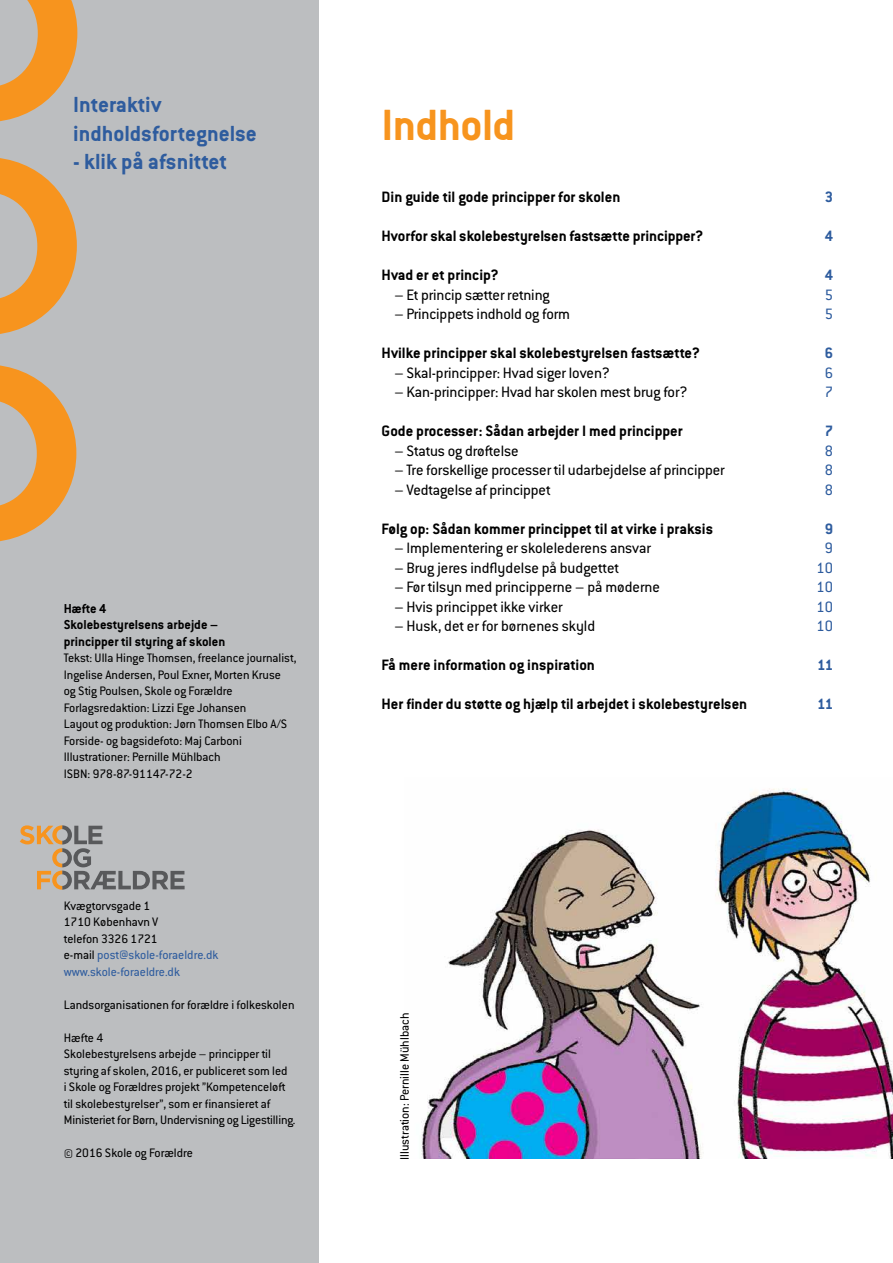
<style>
.page{position:relative;width:893px;height:1263px;background:#fff}
.page>*{position:absolute;margin:0;border:0;box-sizing:border-box;transform-origin:0 0}
.t1{font:700 48px "Conduit ITC Std";letter-spacing:-.01em;color:#f7941e}
.t2{font:700 24px/28.8px "Conduit ITC Std";color:#2e5c9e}
.t3{font:16.5px "Conduit ITC Std";letter-spacing:-.005em;color:#000}
.t4{font:700 16.5px "Conduit ITC Std";color:#000}
.t5{font:16.5px "Conduit ITC Std";color:#2e5c9e}
.t6{font:700 16.5px "Conduit ITC Std";color:#2e5c9e}
.t7{font:700 14.25px/16.5px "Conduit ITC Std";color:#000}
.t8{font:13.5px/16.5px "Conduit ITC Std";color:#000}
.s1{color:#2e5c9e}
</style>
<div class="page">
<img style="left:421px;top:788px;width:472px;height:370px">
<div style="left:0;top:0;width:319px;height:1263px;background:#bcbec0"></div>
<svg style="left:20px;top:825px;width:165px;height:65px"></svg>
<svg style="left:0;top:0;width:77px;height:122px"></svg>
<svg style="left:0;top:158px;width:77px;height:176px"></svg>
<svg style="left:0;top:365px;width:76px;height:177px"></svg>
<h2 class="t2" style="left:73px;top:90px;width:185px">Interaktiv indholdsfortegnelse</h2>
<h2 class="t2" style="left:73px;top:147px;width:156px">- klik på afsnittet</h2>
<p class="t7" style="left:64px;top:600px;width:163px">Hæfte 4<br>Skolebestyrelsens arbejde – principper til styring af skolen</p>
<p class="t8" style="left:64px;top:650px;width:234px">Tekst: Ulla Hinge Thomsen, freelance journalist, Ingelise Andersen, Poul Exner, Morten Kruse<br>og Stig Poulsen, Skole og Forældre Forlagsredaktion: Lizzi Ege Johansen<br>Layout og produktion: Jørn Thomsen Elbo A/S Forside- og bagsidefoto: Maj Carboni Illustrationer: Pernille Mühlbach<br>ISBN: 978-87-91147-72-2</p>
<p class="t8" style="left:64px;top:897px;width:156px">Kvægtorvsgade 1<br>1710 København V<br>telefon 3326 1721<br>e-mail <span class="s1">post@skole-foraeldre.dk www.skole-foraeldre.dk</span></p>
<p class="t8" style="left:64px;top:996px;width:232px">Landsorganisationen for forældre i folkeskolen</p>
<p class="t8" style="left:64px;top:1029px;width:233px">Hæfte 4<br>Skolebestyrelsens arbejde – principper til styring af skolen, 2016, er publiceret som led<br>i Skole og Forældres projekt ”Kompetenceløft til skolebestyrelser”, som er finansieret af Ministeriet for Børn, Undervisning og Ligestilling.</p>
<p class="t8" style="left:64px;top:1145px;width:131px">© 2016 Skole og Forældre</p>
<h1 class="t1" style="left:382px;top:97px;width:135px">Indhold</h1>
<p class="t4" style="left:382px;top:187px;width:240px">Din guide til gode principper for skolen</p>
<p class="t6" style="left:825px;top:187px;width:10px">3</p>
<p class="t4" style="left:382px;top:226px;width:323px">Hvorfor skal skolebestyrelsen fastsætte principper?</p>
<p class="t6" style="left:825px;top:226px;width:10px">4</p>
<p class="t4" style="left:382px;top:265px;width:119px">Hvad er et princip?</p>
<p class="t6" style="left:825px;top:265px;width:10px">4</p>
<p class="t3" style="left:394px;top:285px;width:157px">– Et princip sætter retning</p>
<p class="t5" style="left:825px;top:285px;width:10px">5</p>
<p class="t3" style="left:394px;top:305px;width:177px">– Princippets indhold og form</p>
<p class="t5" style="left:825px;top:305px;width:10px">5</p>
<p class="t4" style="left:382px;top:343px;width:320px">Hvilke principper skal skolebestyrelsen fastsætte?</p>
<p class="t6" style="left:825px;top:343px;width:10px">6</p>
<p class="t3" style="left:394px;top:363px;width:217px">– Skal-principper: Hvad siger loven?</p>
<p class="t5" style="left:825px;top:363px;width:10px">6</p>
<p class="t3" style="left:394px;top:383px;width:294px">– Kan-principper: Hvad har skolen mest brug for?</p>
<p class="t5" style="left:825px;top:383px;width:10px">7</p>
<p class="t4" style="left:382px;top:421px;width:303px">Gode processer: Sådan arbejder I med principper</p>
<p class="t6" style="left:825px;top:421px;width:10px">7</p>
<p class="t3" style="left:394px;top:441px;width:126px">– Status og drøftelse</p>
<p class="t5" style="left:825px;top:441px;width:10px">8</p>
<p class="t3" style="left:394px;top:461px;width:332px">– Tre forskellige processer til udarbejdelse af principper</p>
<p class="t5" style="left:825px;top:461px;width:10px">8</p>
<p class="t3" style="left:394px;top:480px;width:158px">– Vedtagelse af princippet</p>
<p class="t5" style="left:825px;top:480px;width:10px">8</p>
<p class="t4" style="left:382px;top:519px;width:333px">Følg op: Sådan kommer princippet til at virke i praksis</p>
<p class="t6" style="left:825px;top:519px;width:10px">9</p>
<p class="t3" style="left:394px;top:539px;width:258px">– Implementering er skolelederens ansvar</p>
<p class="t5" style="left:825px;top:539px;width:10px">9</p>
<p class="t3" style="left:394px;top:558px;width:226px">– Brug jeres indflydelse på budgettet</p>
<p class="t5" style="left:817px;top:558px;width:18px">10</p>
<p class="t3" style="left:394px;top:578px;width:267px">– Før tilsyn med principperne – på møderne</p>
<p class="t5" style="left:817px;top:578px;width:18px">10</p>
<p class="t3" style="left:394px;top:597px;width:170px">– Hvis princippet ikke virker</p>
<p class="t5" style="left:817px;top:597px;width:18px">10</p>
<p class="t3" style="left:394px;top:617px;width:202px">– Husk, det er for børnenes skyld</p>
<p class="t5" style="left:817px;top:617px;width:18px">10</p>
<p class="t4" style="left:382px;top:655px;width:215px">Få mere information og inspiration</p>
<p class="t6" style="left:817px;top:655px;width:18px">11</p>
<p class="t4" style="left:382px;top:694px;width:367px">Her finder du støtte og hjælp til arbejdet i skolebestyrelsen</p>
<p class="t6" style="left:817px;top:694px;width:18px">11</p>
<p class="t8" style="left:396px;top:1160px;width:149px;rotate:-90deg">Illustration: Pernille Mühlbach</p>
</div>
